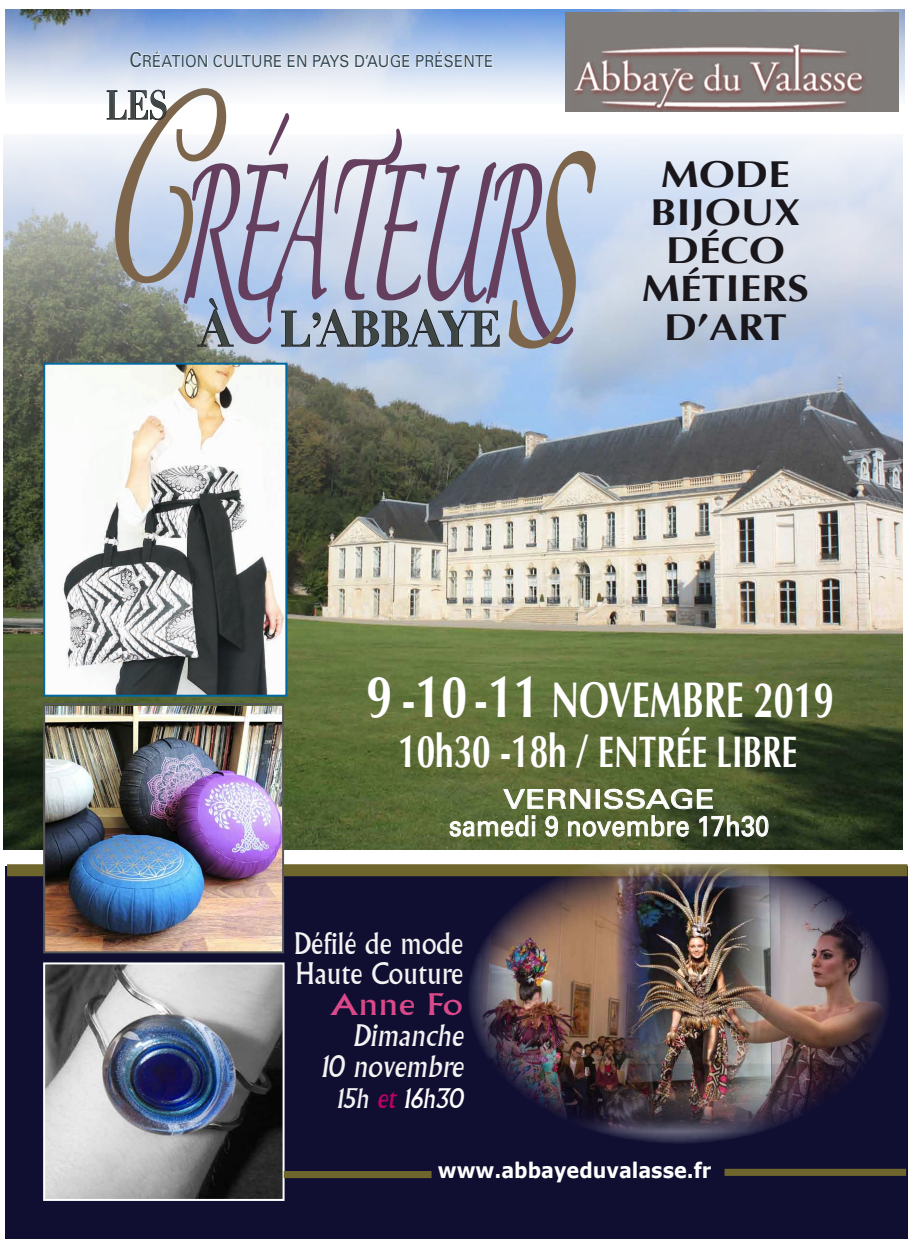
<style>
.page{position:relative;width:908px;height:1248px;background:#fff}
.page>*{position:absolute;margin:0;border:0;box-sizing:border-box;transform-origin:0 0}
.t1{font:118.8px "Zapfino";letter-spacing:-.025em;color:#643f5e;scale:.35 1}
.t2{font:700 50px "Optima";color:#fff;scale:.72 1}
.t3{font:700 48.6px "Didot";color:#3e4643;scale:.89 1}
.t4{font:700 44px "Optima";color:#fff;scale:.72 1}
.t5{font:700 39.6px "Didot";color:#3e4643;scale:.75 1}
.t6{font:700 37.4px/38.2px "Optima";color:#1a171c;text-align:center;scale:1.15 1}
.t7{font:29px/30.8px "Albertus";color:#f3f3f3;scale:.92 1}
.t8{font:29px "Albertus";color:#dc498b;scale:1.25 1}
.t9{font:28px "Univers";letter-spacing:.01em;color:#fff;scale:.9 1}
.t10{font:26.4px "Albertus";color:#fff;scale:.92 1}
.t11{font:26px "Univers";letter-spacing:.01em;color:#fff;scale:1.25 1}
.t12{font:700 21.4px "Verdana";color:#fff;scale:.9 1}
.t13{font:16.6px "Univers";letter-spacing:.01em;color:#344b57;scale:.9 1}
.s1{font-size:20.6px}
.s2{font-size:123.4px}
.s3{font-size:172.8px;color:#7c654c}
.s4{font-size:45px}
.s5{font-size:59.4px}
.s6{font-size:52.8px}
.s7{font-size:46.2px}
.s8{color:#f3f3f3}
.s9{color:#be0068}
</style>
<div class="page">
<div style="left:6px;top:866px;width:901px;height:372px;background:#100f31"></div>
<img style="left:4px;top:136px;width:897px;height:712px">
<div style="left:7px;top:864px;width:900px;height:12px;background:#6e662d"></div>
<svg style="left:107px;top:104px;width:490px;height:247px"></svg>
<img style="left:6px;top:9px;width:897px;height:95px">
<div style="left:565px;top:12px;width:333px;height:100px;background:#7f7b78"></div>
<img style="left:573px;top:44px;width:292px;height:68px">
<svg style="left:129px;top:51px;width:364px;height:17px"></svg>
<img style="left:467px;top:849px;width:423px;height:294px">
<img style="left:46px;top:365px;width:238px;height:328px">
<div style="left:43px;top:362px;width:244px;height:334px;border:2px solid #0069a1"></div>
<img style="left:46px;top:706px;width:235px;height:244px">
<div style="left:43px;top:703px;width:241px;height:250px;border:2px solid #58585a"></div>
<img style="left:46px;top:965px;width:235px;height:232px">
<div style="left:43px;top:962px;width:241px;height:238px;border:2px solid #fff"></div>
<div style="left:283px;top:1170px;width:148px;height:7px;background:#6e662d"></div>
<div style="left:724px;top:1168px;width:181px;height:7px;background:#6e662d"></div>
<svg style="left:449px;top:788px;width:319px;height:49px;background:#6f7b54"></svg>
<p class="t13" style="left:129px;top:51px;width:405px"><span class="s1">C</span>RÉATION CULTURE EN PAYS D’AUGE PRÉSENTE</p>
<h1 class="t1" style="left:94px;top:186px;width:1370px"><sup>C</sup>RÉA <span class="s2">T</span>EUR<span class="s3">S</span></h1>
<h3 class="t5" style="left:106px;top:81px;width:84px">LES</h3>
<h3 class="t3" style="left:199px;top:299px;width:340px">À L<span class="s4">’</span>ABBAYE</h3>
<p class="t6" style="left:641px;top:155px;width:147px">MODE<br>BIJOUX<br>DÉCO<br>MÉTIERS<br>D’ART</p>
<h2 class="t2" style="left:366px;top:671px;width:650px"><span class="s5">9</span> <span class="s6">-</span><span class="s5">10</span> <span class="s6">-</span><span class="s5">11</span> NOVEMBRE 2019</h2>
<h3 class="t4" style="left:398px;top:726px;width:555px"><span class="s7">10h30 -18h /</span> ENTRÉE LIBRE</h3>
<p class="t11" style="left:503px;top:783px;width:170px">VERNISSAGE</p>
<p class="t9" style="left:449px;top:809px;width:357px">samedi 9 novembre 17h30</p>
<p class="t7" style="left:294px;top:928px;width:185px">Défilé de mode<br>Haute Couture</p>
<p class="t8" style="left:330px;top:987px;width:108px">Anne Fo</p>
<p class="t7" style="left:321px;top:1020px;width:161px;text-align:right">Dimanche<br>10 novembre</p>
<p class="t10" style="left:336px;top:1082px;width:143px"><span class="s8">15h</span> <span class="s9">et</span> 16h30</p>
<p class="t12" style="left:438px;top:1156px;width:305px">www.abbayeduvalasse.fr</p>
</div>
